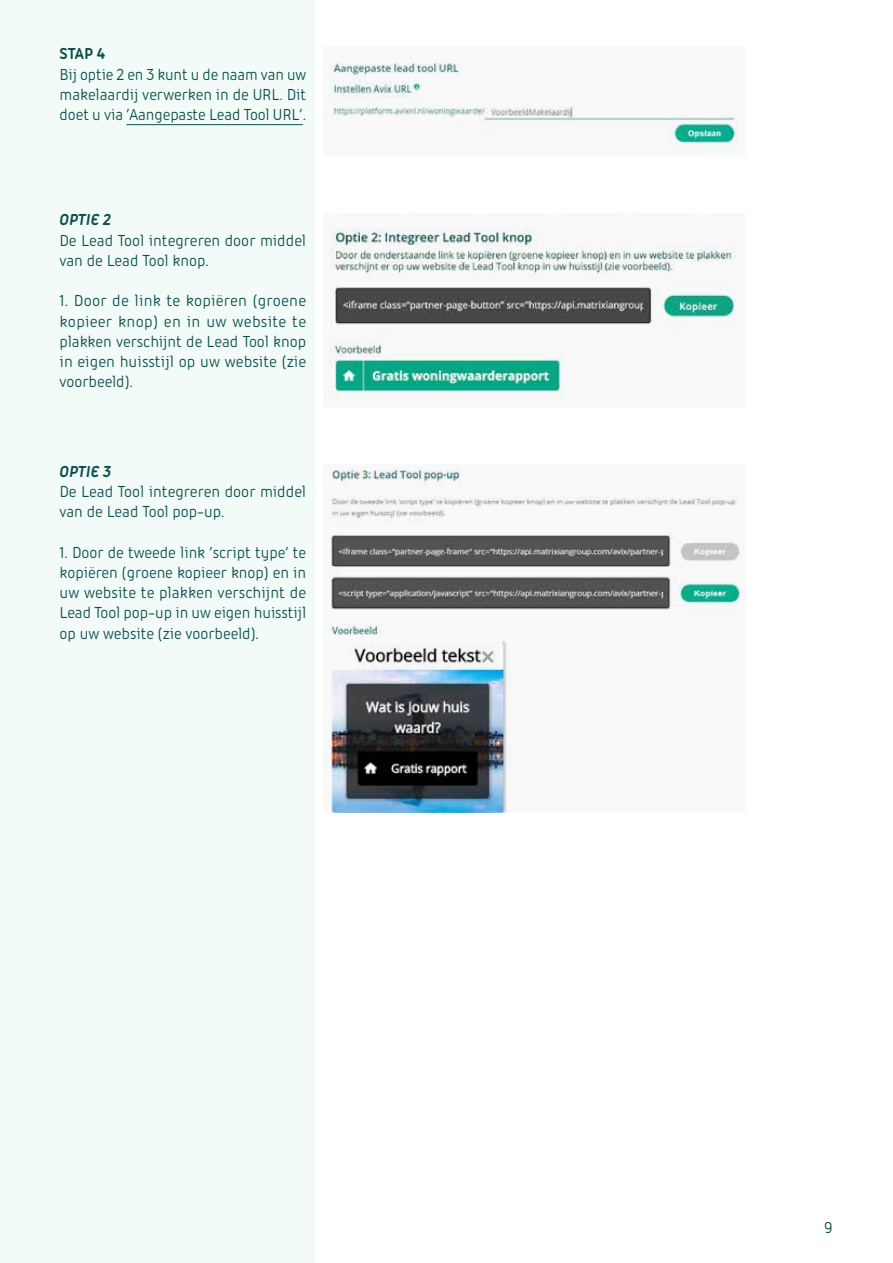
<style>
.page{position:relative;width:893px;height:1263px;background:#fff}
.page>*{position:absolute;margin:0;border:0;box-sizing:border-box;transform-origin:0 0}
.t1{font:17.25px/20.2px "Iconic";color:#094e4b;text-align:justify}
.t2{font:italic 700 17.25px "Iconic";color:#094e4b}
.t3{font:700 17.25px "Iconic";color:#094e4b}
</style>
<div class="page">
<div style="left:0;top:0;width:315px;height:1263px;background:#f3fbf9"></div>
<hr style="left:126px;top:124px;width:177px;height:1px;background:#094e4b">
<svg style="left:328px;top:63px;width:410px;height:88px"></svg>
<svg style="left:323px;top:227px;width:414px;height:175px"></svg>
<svg style="left:323px;top:464px;width:423px;height:348px"></svg>
<p class="t3" style="left:60px;top:42px;width:47px">STAP 4</p>
<p class="t1" style="left:60px;top:63px;width:248px">Bij optie 2 en 3 kunt u de naam van uw makelaardij verwerken in de URL. Dit doet u via ‘Aangepaste Lead Tool URL’.</p>
<p class="t2" style="left:60px;top:207px;width:53px">OPTIE 2</p>
<p class="t1" style="left:60px;top:229px;width:248px">De Lead Tool integreren door middel van de Lead Tool knop.</p>
<p class="t1" style="left:60px;top:289px;width:248px">1. Door de link te kopiëren (groene kopieer knop) en in uw website te plakken verschijnt de Lead Tool knop in eigen huisstijl op uw website (zie voorbeeld).</p>
<p class="t2" style="left:60px;top:459px;width:53px">OPTIE 3</p>
<p class="t1" style="left:60px;top:480px;width:248px">De Lead Tool integreren door middel van de Lead Tool pop-up.</p>
<p class="t1" style="left:60px;top:541px;width:248px">1. Door de tweede link ‘script type’ te kopiëren (groene kopieer knop) en in uw website te plakken verschijnt de Lead Tool pop-up in uw eigen huisstijl op uw website (zie voorbeeld).</p>
<p class="t1" style="left:824px;top:1216px;width:9px">9</p>
</div>
